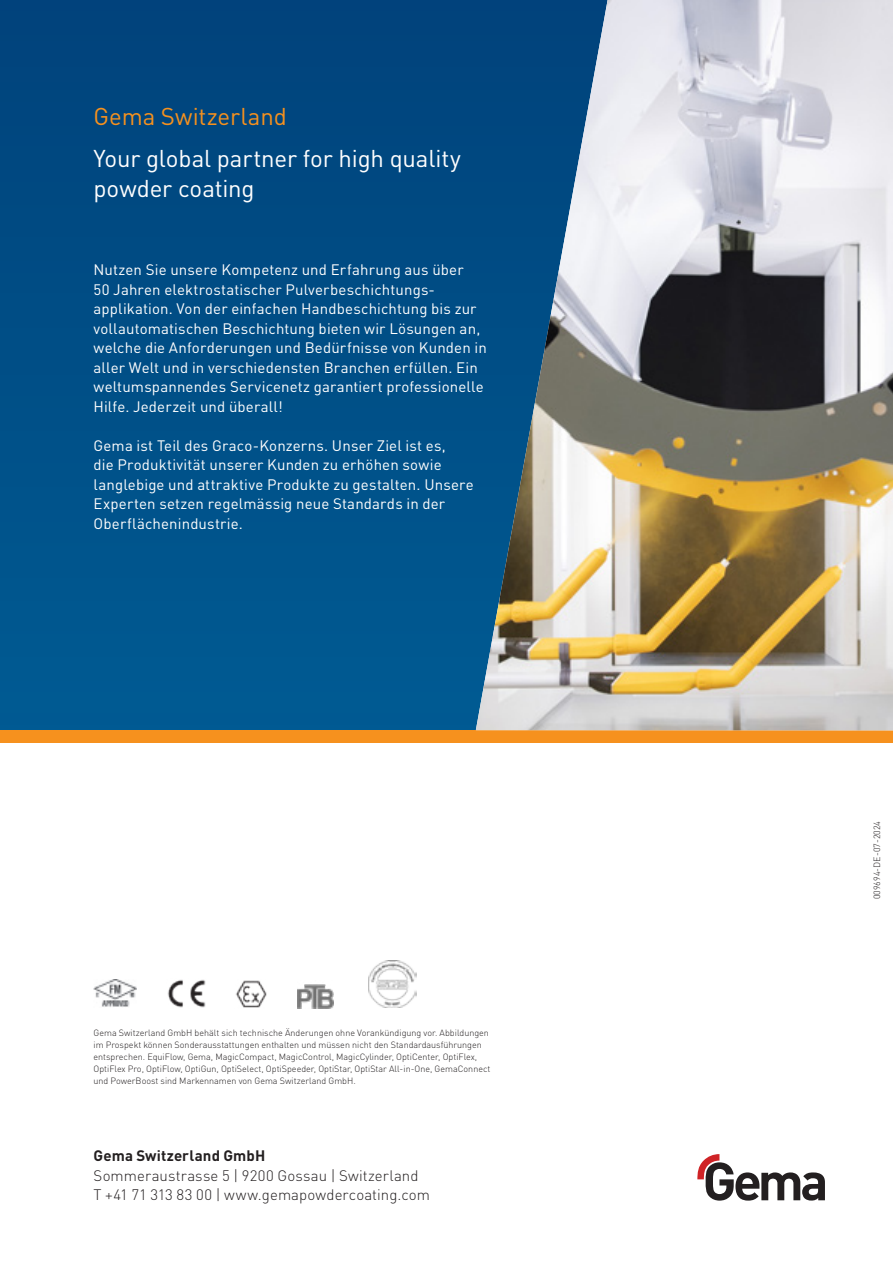
<style>
.page{position:relative;width:893px;height:1263px;background:#fff}
.page>*{position:absolute;margin:0;border:0;box-sizing:border-box;transform-origin:0 0}
.t1{font:24px/30px "DIN Pro";letter-spacing:-.005em;color:#fff}
.t2{font:24px "DIN Pro";letter-spacing:-.005em;color:#f6911e}
.t3{font:15px/19.5px "DIN Pro";letter-spacing:.01em;color:#fff}
.t4{font:300 15px/19.5px "DIN Pro";letter-spacing:.01em;color:#231f20}
.t5{font:700 15px "DIN Pro";letter-spacing:.01em;color:#231f20}
.t6{font:300 9px/12px "DIN Pro";color:#231f20}
</style>
<div class="page">
<div style="left:0;top:0;width:893px;height:737px;background:#004e86"></div>
<div style="left:0;top:730px;width:893px;height:13px;background:#f6911e"></div>
<img style="left:368px;top:960px;width:48px;height:47px">
<img style="left:94px;top:979px;width:42px;height:28px">
<img style="left:167px;top:979px;width:39px;height:29px">
<img style="left:236px;top:980px;width:31px;height:28px">
<img style="left:297px;top:984px;width:37px;height:24px">
<svg style="left:697px;top:1154px;width:128px;height:46px"></svg>
<img style="left:476px;top:0;width:417px;height:730px">
<h1 class="t2" style="left:94px;top:97px;width:195px">Gema Switzerland</h1>
<h1 class="t1" style="left:94px;top:141px;width:369px">Your global partner for high quality powder coating</h1>
<p class="t3" style="left:94px;top:258px;width:395px">Nutzen Sie unsere Kompetenz und Erfahrung aus über<br>50 Jahren elektrostatischer Pulverbeschichtungs&shy;applikation. Von der einfachen Handbeschichtung bis zur vollautomatischen Beschichtung bieten wir Lösungen an, welche die Anforderungen und Bedürfnisse von Kunden in aller Welt und in verschiedensten Branchen erfüllen. Ein weltumspannendes Servicenetz garantiert professionelle Hilfe. Jederzeit und überall!</p>
<p class="t3" style="left:94px;top:434px;width:382px">Gema ist Teil des Graco-Konzerns. Unser Ziel ist es,<br>die Produktivität unserer Kunden zu erhöhen sowie langlebige und attraktive Produkte zu gestalten. Unsere Experten setzen regelmässig neue Standards in der Oberflächenindustrie.</p>
<p class="t6" style="left:94px;top:1025px;width:398px">Gema Switzerland GmbH behält sich technische Änderungen ohne Vorankündigung vor. Abbildungen im Prospekt können Sonderausstattungen enthalten und müssen nicht den Standardausführungen entsprechen. EquiFlow, Gema, MagicCompact, MagicControl, MagicCylinder, OptiCenter, OptiFlex, OptiFlex Pro, OptiFlow, OptiGun, OptiSelect, OptiSpeeder, OptiStar, OptiStar All-in-One, GemaConnect und PowerBoost sind Markennamen von Gema Switzerland GmbH.</p>
<p class="t5" style="left:94px;top:1143px;width:173px">Gema Switzerland GmbH</p>
<p class="t4" style="left:94px;top:1164px;width:338px">Sommeraustrasse 5 | 9200 Gossau | Switzerland<br>T +41 71 313 83 00 | www.gemapowdercoating.com</p>
<p class="t6" style="left:870px;top:899px;width:80px;rotate:-90deg">009694-DE-07-2024</p>
</div>
